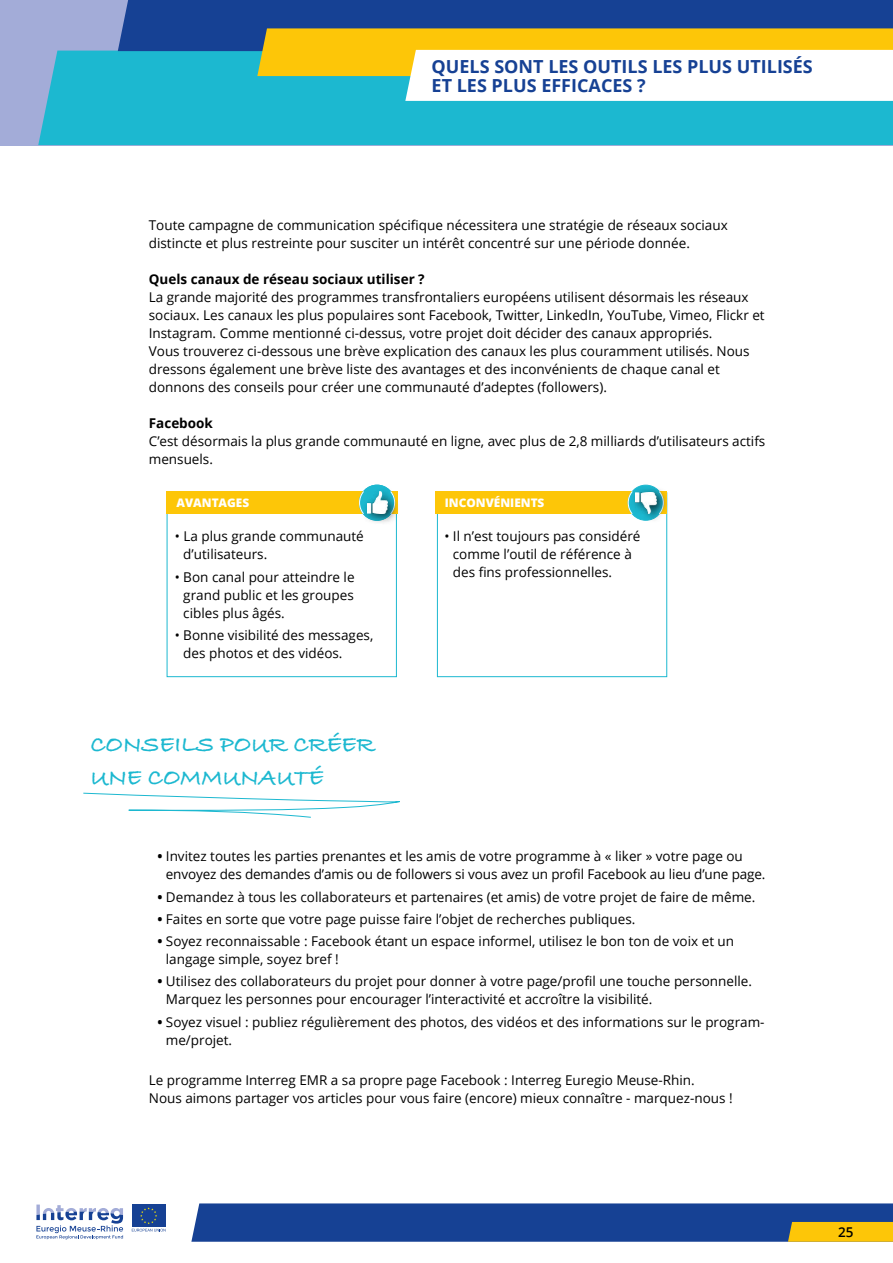
<style>
.page{position:relative;width:893px;height:1263px;background:#fff}
.page>*{position:absolute;margin:0;border:0;box-sizing:border-box;transform-origin:0 0}
.t1{font:700 24px/33px "Bradley Hand ITCTT";color:#1cb8d0}
.t2{font:700 18px/19.5px "Open Sans";color:#164194}
.t3{font:13.5px/18px "Open Sans";color:#000}
.t4{font:700 13.5px "Open Sans";color:#000}
.t5{font:600 13.5px "Open Sans";color:#000}
.t6{font:800 11.85px "Open Sans";color:#fff}
.s1{font-weight:700}
</style>
<div class="page">
<svg style="left:191px;top:1203px;width:702px;height:39px;background:#2d4f8c"></svg>
<div style="left:132px;top:1204px;width:34px;height:23px;background:#164194"></div>
<svg style="left:132px;top:1207px;width:34px;height:24px"></svg>
<svg style="left:36px;top:1204px;width:87px;height:35px"></svg>
<div style="left:0;top:0;width:893px;height:145px;background:#a3acd8"></div>
<div style="left:38px;top:51px;width:855px;height:94px;background:#1cb8d0"></div>
<div style="left:167px;top:493px;width:230px;height:184px;border:1px solid #1cb8d0"></div>
<div style="left:437px;top:493px;width:230px;height:184px;border:1px solid #1cb8d0"></div>
<svg style="left:83px;top:792px;width:317px;height:26px"></svg>
<div style="left:436px;top:491px;width:231px;height:23px;background:#fdc608"></div>
<div style="left:628px;top:485px;width:35px;height:35px;background:#3fc3d7;border-radius:50%"></div>
<div style="left:628px;top:485px;width:36px;height:36px;border:1px solid #1cb8d0;border-radius:50%"></div>
<svg style="left:627px;top:494px;width:3px;height:18px"></svg>
<div style="left:630px;top:486px;width:38px;height:39px;background:#000;opacity:.75"></div>
<img style="left:635px;top:492px;width:21px;height:22px">
<div style="left:166px;top:491px;width:231px;height:23px;background:#fdc608"></div>
<div style="left:360px;top:485px;width:35px;height:35px;background:#26bbd2;border-radius:50%"></div>
<div style="left:359px;top:485px;width:36px;height:36px;border:1px solid #1cb8d0;border-radius:50%"></div>
<svg style="left:359px;top:493px;width:3px;height:20px"></svg>
<div style="left:362px;top:486px;width:38px;height:39px;background:#000;opacity:.75"></div>
<img style="left:367px;top:491px;width:21px;height:22px">
<svg style="left:118px;top:0;width:775px;height:101px;background:#94ab9e"></svg>
<h2 class="t2" style="left:432px;top:56px;width:383px">QUELS SONT LES OUTILS LES PLUS UTILISÉS<br>ET LES PLUS EFFICACES ?</h2>
<h2 class="t2" style="left:405px;top:71px;width:353px">ALGEMENE STRATEGISCHE RICHTLIJNEN</h2>
<p class="t3" style="left:149px;top:216px;width:580px">Toute campagne de communication spécifique nécessitera une stratégie de réseaux sociaux distincte et plus restreinte pour susciter un intérêt concentré sur une période donnée.</p>
<p class="t4" style="left:149px;top:270px;width:277px">Quels canaux de réseau sociaux utiliser ?</p>
<p class="t3" style="left:149px;top:288px;width:617px">La grande majorité des programmes transfrontaliers européens utilisent désormais les réseaux sociaux. Les canaux les plus populaires sont Facebook, Twitter, LinkedIn, YouTube, Vimeo, Flickr et Instagram. Comme mentionné ci-dessus, votre projet doit décider des canaux appropriés.<br>Vous trouverez ci-dessous une brève explication des canaux les plus couramment utilisés. Nous dressons également une brève liste des avantages et des inconvénients de chaque canal et donnons des conseils pour créer une communauté d’adeptes (followers).</p>
<p class="t4" style="left:149px;top:414px;width:66px">Facebook</p>
<p class="t3" style="left:149px;top:432px;width:618px">C’est désormais la plus grande communauté en ligne, avec plus de 2,8 milliards d’utilisateurs actifs mensuels.</p>
<p class="t6" style="left:176px;top:494px;width:74px">AVANTAGES</p>
<p class="t6" style="left:445px;top:494px;width:101px">INCONVÉNIENTS</p>
<p class="t3" style="left:183px;top:527px;width:182px;text-indent:-9px">• La plus grande communauté d’utilisateurs.</p>
<p class="t3" style="left:183px;top:567px;width:173px;text-align:justify;text-indent:-9px">• Bon canal pour atteindre le grand public et les groupes cibles plus âgés.</p>
<p class="t3" style="left:183px;top:626px;width:191px;text-indent:-9px">• Bonne visibilité des messages, des photos et des vidéos.</p>
<h1 class="t1" style="left:90px;top:726px;width:286px">CONSEILS POUR CRÉER<br>UNE COMMUNAUTÉ</h1>
<p class="t3" style="left:453px;top:527px;width:189px;text-indent:-9px">• Il n’est toujours pas considéré comme l’outil de référence à des fins professionnelles.</p>
<p class="t3" style="left:166px;top:847px;width:601px;text-indent:-9px"><span class="s1">•</span> Invitez toutes les parties prenantes et les amis de votre programme à « liker » votre page ou envoyez des demandes d’amis ou de followers si vous avez un profil Facebook au lieu d’une page.</p>
<p class="t3" style="left:157px;top:887px;width:600px"><span class="s1">•</span> Demandez à tous les collaborateurs et partenaires (et amis) de votre projet de faire de même.</p>
<p class="t3" style="left:157px;top:910px;width:480px"><span class="s1">•</span> Faites en sorte que votre page puisse faire l’objet de recherches publiques.</p>
<p class="t3" style="left:166px;top:932px;width:570px;text-indent:-9px"><span class="s1">•</span> Soyez reconnaissable : Facebook étant un espace informel, utilisez le bon ton de voix et un langage simple, soyez bref !</p>
<p class="t3" style="left:166px;top:972px;width:588px;text-indent:-9px"><span class="s1">•</span> Utilisez des collaborateurs du projet pour donner à votre page/profil une touche personnelle.<br>Marquez les personnes pour encourager l’interactivité et accroître la visibilité.</p>
<p class="t3" style="left:166px;top:1012px;width:600px;text-indent:-9px"><span class="s1">•</span> Soyez visuel : publiez régulièrement des photos, des vidéos et des informations sur le program&shy;me/projet.</p>
<p class="t3" style="left:149px;top:1071px;width:585px">Le programme Interreg EMR a sa propre page Facebook : Interreg Euregio Meuse-Rhin.<br>Nous aimons partager vos articles pour vous faire (encore) mieux connaître - marquez-nous !</p>
<p class="t5" style="left:838px;top:1222px;width:17px">25</p>
</div>
